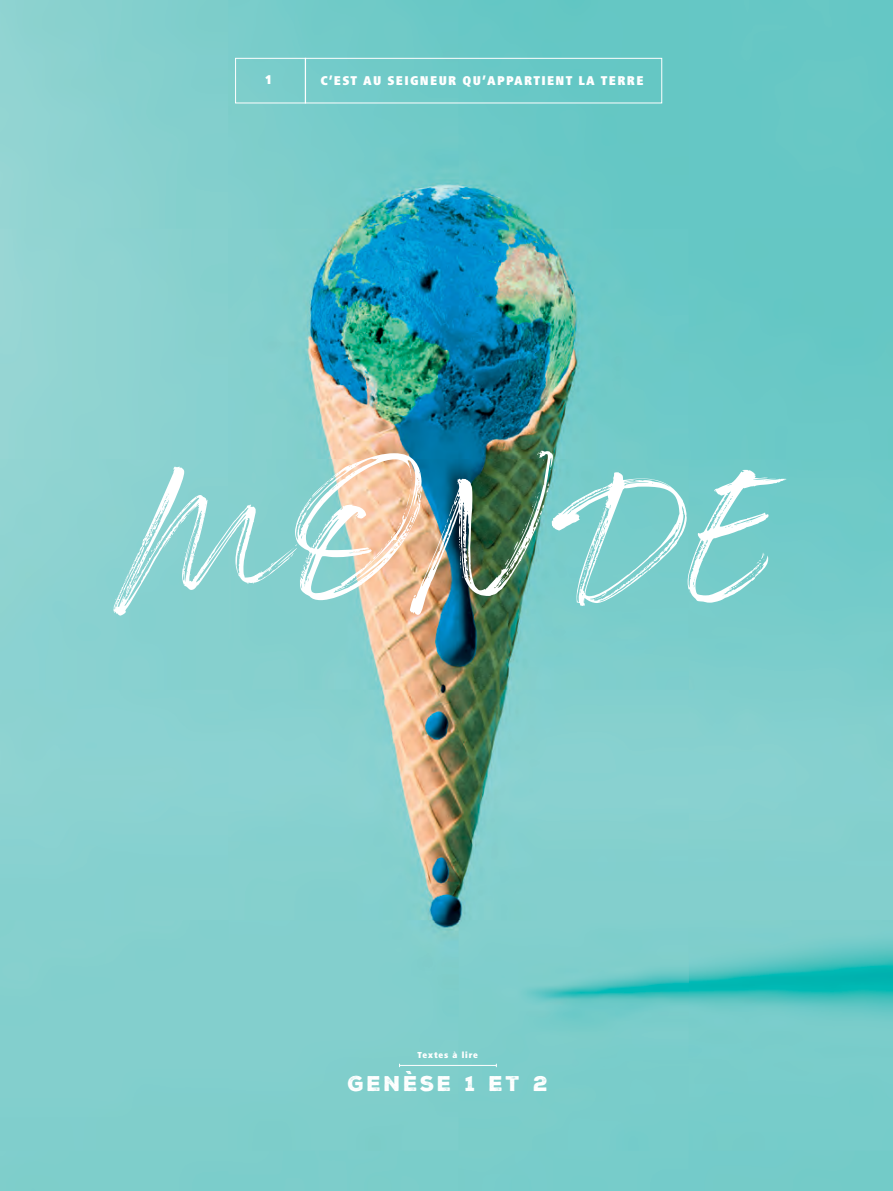
<style>
.page{position:relative;width:893px;height:1191px;background:#fff}
.page>*{position:absolute;margin:0;border:0;box-sizing:border-box;transform-origin:0 0}
.t1{font:190.5px "Rockness";letter-spacing:.025em;color:#fff}
.t2{font:20.7px "Nexa Rust Sans 01 Regular 2";letter-spacing:.125em;color:#fff}
.t3{font:900 condensed 13.2px "Frutiger Next Pro";letter-spacing:.1em;color:#fff}
.t4{font:900 condensed 9px "Frutiger Next Pro";letter-spacing:.1em;color:#fff}
</style>
<div class="page">
<img style="left:0;top:0;width:893px;height:1191px">
<div style="left:235px;top:58px;width:71px;height:45px;border:1px solid #fff"></div>
<div style="left:305px;top:58px;width:357px;height:45px;border:1px solid #fff"></div>
<hr style="left:400px;top:1065px;width:96px;height:1px;background:#fff">
<p class="t3" style="left:265px;top:72px;width:8px">1</p>
<p class="t3" style="left:320px;top:73px;width:325px">C’EST AU SEIGNEUR QU’APPARTIENT LA TERRE</p>
<p class="t1" style="left:110px;top:413px;width:668px">MONDE</p>
<p class="t4" style="left:418px;top:1049px;width:62px">Textes à lire</p>
<p class="t2" style="left:348px;top:1069px;width:202px">GENÈSE 1 ET 2</p>
</div>
